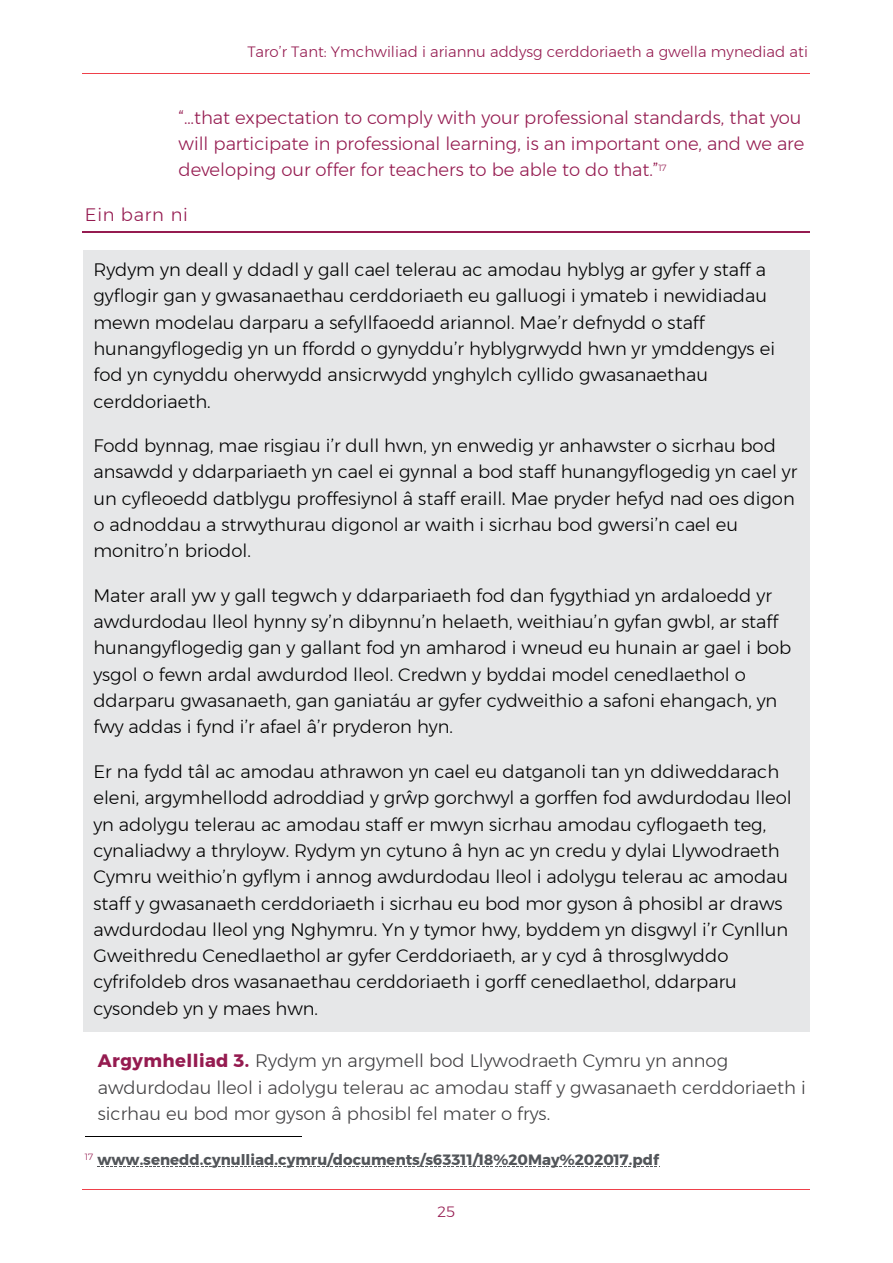
<style>
.page{position:relative;width:893px;height:1263px;background:#fff}
.page>*{position:absolute;margin:0;border:0;box-sizing:border-box;transform-origin:0 0}
.t1{font:300 18px/26.4px "Montserrat";color:#000}
.t2{font:300 18px/26.2px "Montserrat";color:#951b50}
.t3{font:300 18px/26.2px "Montserrat";color:#414042}
.t4{font:300 18px "Montserrat";letter-spacing:.04em;color:#951b50}
.t5{font:300 15px "Montserrat";color:#951b50}
.t6{font:700 15px "Montserrat";color:#53565a}
.s1{font-weight:700;color:#951b50}
</style>
<div class="page">
<hr style="left:83px;top:73px;width:727px;height:1px;background:#ef404a">
<hr style="left:83px;top:1189px;width:727px;height:1px;background:#ef404a">
<hr style="left:83px;top:231px;width:727px;height:1px;background:#951b50">
<div style="left:84px;top:251px;width:725px;height:34px;background:#e6e7e8"></div>
<hr style="left:84px;top:250px;width:725px;height:1px;background:#e6e7e8">
<hr style="left:83px;top:251px;width:1px;height:34px;background:#e6e7e8">
<hr style="left:809px;top:251px;width:1px;height:34px;background:#e6e7e8">
<div style="left:84px;top:285px;width:725px;height:26px;background:#e6e7e8"></div>
<div style="left:84px;top:311px;width:725px;height:27px;background:#e6e7e8"></div>
<div style="left:84px;top:338px;width:725px;height:26px;background:#e6e7e8"></div>
<div style="left:84px;top:364px;width:725px;height:26px;background:#e6e7e8"></div>
<svg style="left:83px;top:285px;width:1px;height:105px"></svg>
<svg style="left:809px;top:285px;width:1px;height:105px"></svg>
<div style="left:84px;top:390px;width:725px;height:45px;background:#e6e7e8"></div>
<hr style="left:83px;top:390px;width:1px;height:45px;background:#e6e7e8">
<hr style="left:809px;top:390px;width:1px;height:45px;background:#e6e7e8">
<div style="left:84px;top:435px;width:725px;height:26px;background:#e6e7e8"></div>
<div style="left:84px;top:461px;width:725px;height:26px;background:#e6e7e8"></div>
<div style="left:84px;top:487px;width:725px;height:27px;background:#e6e7e8"></div>
<div style="left:84px;top:514px;width:725px;height:26px;background:#e6e7e8"></div>
<svg style="left:83px;top:435px;width:1px;height:105px"></svg>
<svg style="left:809px;top:435px;width:1px;height:105px"></svg>
<div style="left:84px;top:540px;width:725px;height:44px;background:#e6e7e8"></div>
<hr style="left:83px;top:540px;width:1px;height:44px;background:#e6e7e8">
<hr style="left:809px;top:540px;width:1px;height:44px;background:#e6e7e8">
<div style="left:84px;top:584px;width:725px;height:27px;background:#e6e7e8"></div>
<div style="left:84px;top:611px;width:725px;height:26px;background:#e6e7e8"></div>
<div style="left:84px;top:637px;width:725px;height:26px;background:#e6e7e8"></div>
<div style="left:84px;top:663px;width:725px;height:27px;background:#e6e7e8"></div>
<div style="left:84px;top:690px;width:725px;height:26px;background:#e6e7e8"></div>
<svg style="left:83px;top:584px;width:1px;height:132px"></svg>
<svg style="left:809px;top:584px;width:1px;height:132px"></svg>
<div style="left:84px;top:716px;width:725px;height:44px;background:#e6e7e8"></div>
<hr style="left:83px;top:716px;width:1px;height:44px;background:#e6e7e8">
<hr style="left:809px;top:716px;width:1px;height:44px;background:#e6e7e8">
<div style="left:84px;top:760px;width:725px;height:27px;background:#e6e7e8"></div>
<div style="left:84px;top:787px;width:725px;height:26px;background:#e6e7e8"></div>
<div style="left:84px;top:813px;width:725px;height:26px;background:#e6e7e8"></div>
<div style="left:84px;top:839px;width:725px;height:27px;background:#e6e7e8"></div>
<div style="left:84px;top:866px;width:725px;height:26px;background:#e6e7e8"></div>
<div style="left:84px;top:892px;width:725px;height:26px;background:#e6e7e8"></div>
<div style="left:84px;top:918px;width:725px;height:27px;background:#e6e7e8"></div>
<div style="left:84px;top:945px;width:725px;height:26px;background:#e6e7e8"></div>
<div style="left:84px;top:971px;width:725px;height:26px;background:#e6e7e8"></div>
<svg style="left:83px;top:760px;width:1px;height:237px"></svg>
<svg style="left:809px;top:760px;width:1px;height:237px"></svg>
<div style="left:84px;top:997px;width:725px;height:34px;background:#e6e7e8"></div>
<hr style="left:84px;top:1031px;width:725px;height:1px;background:#e6e7e8">
<hr style="left:83px;top:997px;width:1px;height:34px;background:#e6e7e8">
<hr style="left:809px;top:997px;width:1px;height:34px;background:#e6e7e8">
<hr style="left:85px;top:1136px;width:216px;height:1px;background:#000">
<svg style="left:97px;top:1166px;width:563px;height:1px"></svg>
<p class="t5" style="left:247px;top:43px;width:562px">Taro’r Tant: Ymchwiliad i ariannu addysg cerddoriaeth a gwella mynediad ati</p>
<p class="t2" style="left:179px;top:104px;width:627px">“…that expectation to comply with your professional standards, that you will participate in professional learning, is an important one, and we are developing our offer for teachers to be able to do that.”<sup>17</sup></p>
<h2 class="t4" style="left:85px;top:203px;width:104px">Ein barn ni</h2>
<p class="t1" style="left:93px;top:256px;width:683px">Rydym yn deall y ddadl y gall cael telerau ac amodau hyblyg ar gyfer y staff a gyflogir gan y gwasanaethau cerddoriaeth eu galluogi i ymateb i newidiadau mewn modelau darparu a sefyllfaoedd ariannol. Mae’r defnydd o staff hunangyflogedig yn un ffordd o gynyddu’r hyblygrwydd hwn yr ymddengys ei fod yn cynyddu oherwydd ansicrwydd ynghylch cyllido gwasanaethau cerddoriaeth.</p>
<p class="t1" style="left:93px;top:432px;width:705px">Fodd bynnag, mae risgiau i’r dull hwn, yn enwedig yr anhawster o sicrhau bod ansawdd y ddarpariaeth yn cael ei gynnal a bod staff hunangyflogedig yn cael yr un cyfleoedd datblygu proffesiynol â staff eraill. Mae pryder hefyd nad oes digon o adnoddau a strwythurau digonol ar waith i sicrhau bod gwersi’n cael eu monitro’n briodol.</p>
<p class="t1" style="left:93px;top:582px;width:699px">Mater arall yw y gall tegwch y ddarpariaeth fod dan fygythiad yn ardaloedd yr awdurdodau lleol hynny sy’n dibynnu’n helaeth, weithiau’n gyfan gwbl, ar staff hunangyflogedig gan y gallant fod yn amharod i wneud eu hunain ar gael i bob ysgol o fewn ardal awdurdod lleol. Credwn y byddai model cenedlaethol o ddarparu gwasanaeth, gan ganiatáu ar gyfer cydweithio a safoni ehangach, yn fwy addas i fynd i’r afael â’r pryderon hyn.</p>
<p class="t1" style="left:93px;top:758px;width:700px">Er na fydd tâl ac amodau athrawon yn cael eu datganoli tan yn ddiweddarach eleni, argymhellodd adroddiad y grŵp gorchwyl a gorffen fod awdurdodau lleol yn adolygu telerau ac amodau staff er mwyn sicrhau amodau cyflogaeth teg, cynaliadwy a thryloyw. Rydym yn cytuno â hyn ac yn credu y dylai Llywodraeth Cymru weithio’n gyflym i annog awdurdodau lleol i adolygu telerau ac amodau staff y gwasanaeth cerddoriaeth i sicrhau eu bod mor gyson â phosibl ar draws awdurdodau lleol yng Nghymru. Yn y tymor hwy, byddem yn disgwyl i’r Cynllun Gweithredu Cenedlaethol ar gyfer Cerddoriaeth, ar y cyd â throsglwyddo cyfrifoldeb dros wasanaethau cerddoriaeth i gorff cenedlaethol, ddarparu cysondeb yn y maes hwn.</p>
<p class="t3" style="left:98px;top:1048px;width:710px"><span class="s1">Argymhelliad 3.</span> Rydym yn argymell bod Llywodraeth Cymru yn annog awdurdodau lleol i adolygu telerau ac amodau staff y gwasanaeth cerddoriaeth i sicrhau eu bod mor gyson â phosibl fel mater o frys.</p>
<p class="t6" style="left:85px;top:1151px;width:576px"><sup>17</sup> www.senedd.cynulliad.cymru/documents/s63311/18%20May%202017.pdf</p>
<p class="t5" style="left:437px;top:1202px;width:19px">25</p>
</div>
